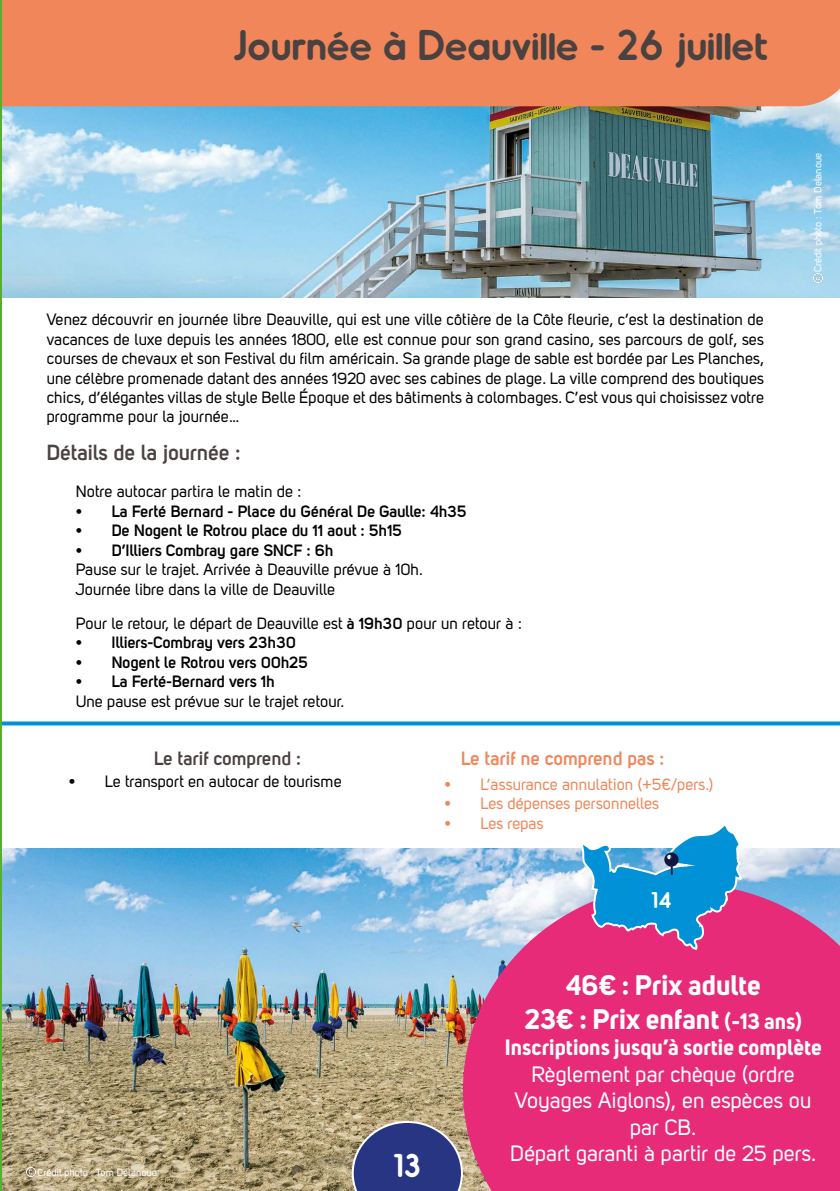
<style>
.page{position:relative;width:840px;height:1191px;background:#fff}
.page>*{position:absolute;margin:0;border:0;box-sizing:border-box;transform-origin:0 0}
.t1{font:600 40.6px "Oduda";color:#4a4241}
.t2{font:600 31.2px "Oduda";color:#fff}
.t3{font:700 28px/33.6px "Uni Sans";color:#fff;text-align:center}
.t4{font:22px/26.4px "Uni Sans Regular";color:#fff;text-align:center}
.t5{font:700 22px "Uni Sans";color:#fff}
.t6{font:700 21.6px "Uni Sans Semi";color:#4a4241}
.t7{font:600 21.6px "Oduda";color:#fff}
.t8{font:700 19px "Uni Sans Semi";color:#f1865a}
.t9{font:700 19px "Uni Sans Semi";color:#4a4241}
.t10{font:16.2px/19.4px "Uni Sans Regular";color:#000;text-align:justify}
.t11{font:700 16.2px "Uni Sans Semi";color:#000}
.t12{font:16.2px "Uni Sans Regular";color:#f1865a}
.t13{font:10.2px "Uni Sans Regular";color:#fff}
.s1{font-family:"Uni Sans Semi";font-weight:700}
.s2{font-size:22px}
</style>
<div class="page">
<img style="left:2px;top:848px;width:837px;height:343px">
<svg style="left:462px;top:883px;width:377px;height:308px;background:#e03e84"></svg>
<img style="left:2px;top:106px;width:837px;height:191px">
<div style="left:2px;top:0;width:837px;height:106px;background:#f1865a"></div>
<svg style="left:2px;top:721px;width:837px;height:4px;background:#1e9eda"></svg>
<svg style="left:813px;top:274px;width:9px;height:9px"></svg>
<svg style="left:27px;top:1167px;width:9px;height:9px"></svg>
<svg style="left:577px;top:825px;width:165px;height:128px"></svg>
<svg style="left:351px;top:1121px;width:111px;height:70px;background:#495087"></svg>
<hr style="left:0;top:0;width:2px;height:1191px;background:#56af31">
<h1 class="t1" style="left:233px;top:19px;width:536px">Journée à Deauville - 26 juillet</h1>
<p class="t10" style="left:47px;top:310px;width:718px">Venez découvrir en journée libre Deauville, qui est une ville côtière de la Côte fleurie, c’est la destination de vacances de luxe depuis les années 1800, elle est connue pour son grand casino, ses parcours de golf, ses courses de chevaux et son Festival du film américain. Sa grande plage de sable est bordée par Les Planches, une célèbre promenade datant des années 1920 avec ses cabines de plage. La ville comprend des boutiques chics, d’élégantes villas de style Belle Époque et des bâtiments à colombages. C’est vous qui choisissez votre programme pour la journée…</p>
<h3 class="t6" style="left:47px;top:439px;width:195px">Détails de la journée :</h3>
<p class="t10" style="left:76px;top:482px;width:227px">Notre autocar partira le matin de :</p>
<p class="t11" style="left:76px;top:501px;width:392px">• La Ferté Bernard - Place du Général De Gaulle: 4h35</p>
<p class="t11" style="left:76px;top:521px;width:328px">• De Nogent le Rotrou place du 11 aout : 5h15</p>
<p class="t11" style="left:76px;top:540px;width:259px">• D’Illiers Combray gare SNCF : 6h</p>
<p class="t10" style="left:76px;top:559px;width:348px">Pause sur le trajet. Arrivée à Deauville prévue à 10h.<br>Journée libre dans la ville de Deauville</p>
<p class="t10" style="left:76px;top:613px;width:447px">Pour le retour, le départ de Deauville est <span class="s1">à 19h30</span> pour un retour à :</p>
<p class="t11" style="left:76px;top:633px;width:222px">• Illiers-Combray vers 23h30</p>
<p class="t11" style="left:76px;top:652px;width:234px">• Nogent le Rotrou vers 00h25</p>
<p class="t11" style="left:76px;top:672px;width:201px">• La Ferté-Bernard vers 1h</p>
<p class="t10" style="left:76px;top:691px;width:270px">Une pause est prévue sur le trajet retour.</p>
<p class="t9" style="left:154px;top:747px;width:148px">Le tarif comprend :</p>
<p class="t8" style="left:461px;top:747px;width:204px">Le tarif ne comprend pas :</p>
<p class="t10" style="left:69px;top:771px;width:274px">• Le transport en autocar de tourisme</p>
<p class="t12" style="left:444px;top:774px;width:270px">• L’assurance annulation (+5€/pers.)</p>
<p class="t12" style="left:444px;top:794px;width:216px">• Les dépenses personnelles</p>
<p class="t12" style="left:444px;top:813px;width:101px">• Les repas</p>
<h3 class="t7" style="left:650px;top:886px;width:22px">14</h3>
<p class="t13" style="left:811px;top:272px;width:121px;rotate:-90deg">Crédit photo : Tom Delanoue</p>
<p class="t13" style="left:38px;top:1166px;width:121px">Crédit photo : Tom Delanoue</p>
<h2 class="t2" style="left:393px;top:1145px;width:29px">13</h2>
<h3 class="t3" style="left:524px;top:968px;width:279px">46€ : Prix adulte<br>23€ : Prix enfant <span class="s2">(-13 ans)</span></h3>
<h3 class="t5" style="left:504px;top:1034px;width:318px">Inscriptions jusqu’à sortie complète</h3>
<h3 class="t4" style="left:510px;top:1060px;width:307px">Règlement par chèque (ordre<br>Voyages Aiglons), en espèces ou par CB.<br>Départ garanti à partir de 25 pers.</h3>
</div>
